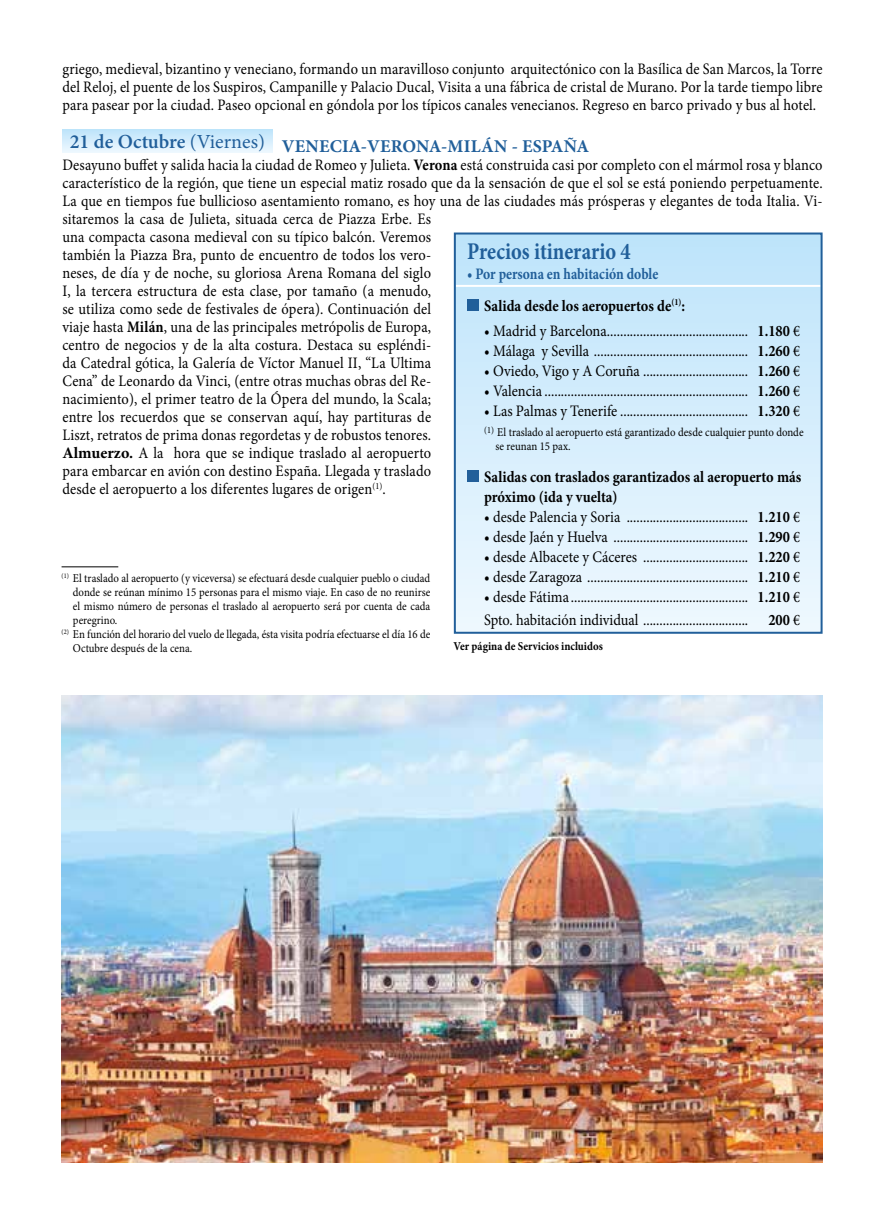
<style>
.page{position:relative;width:885px;height:1225px;background:#fff}
.page>*{position:absolute;margin:0;border:0;box-sizing:border-box;transform-origin:0 0}
.t1{font:700 24px "Minion Pro";color:#215f9a;scale:.85 1}
.t2{font:700 18px "Minion Pro";letter-spacing:.01em;color:#215f9a}
.t3{font:16px/18px "Minion Pro";letter-spacing:.01em;color:#000;scale:.9 1}
.t4{font:700 16px/20px "Minion Pro";color:#000;scale:.9 1}
.t5{font:700 16px/31.4px "Minion Pro";color:#215f9a;scale:.85 1}
.t6{font:12px/14px "Minion Pro";color:#000;scale:.9 1}
.t7{font:700 12px "Minion Pro";color:#000;scale:.9 1}
.s1{font-weight:700}
.s2{color:#000}
.s3{font-weight:400}
</style>
<div class="page">
<svg style="left:62px;top:129px;width:210px;height:23px;background:#d4edfc"></svg>
<img style="left:62px;top:695px;width:760px;height:467px">
<div style="left:455px;top:233px;width:366px;height:400px;background:linear-gradient(to bottom,#bee4fb,#eff8fe)"></div>
<hr style="left:456px;top:285px;width:364px;height:2px;background:#fff">
<div style="left:467px;top:299px;width:11px;height:11px;background:#215f9a"></div>
<div style="left:467px;top:470px;width:11px;height:11px;background:#215f9a"></div>
<div style="left:454px;top:232px;width:368px;height:402px;border:2px solid #215f9a"></div>
<hr style="left:62px;top:566px;width:56px;height:1px;background:#000">
<p class="t3" style="left:62px;top:60px;width:846px;text-align:justify">griego, medieval, bizantino y veneciano, formando un maravilloso conjunto arquitectónico con la Basílica de San Marcos, la Torre del Reloj, el puente de los Suspiros, Campanille y Palacio Ducal, Visita a una fábrica de cristal de Murano. Por la tarde tiempo libre para pasear por la ciudad. Paseo opcional en góndola por los típicos canales venecianos. Regreso en barco privado y bus al hotel.</p>
<p class="t2" style="left:70px;top:134px;width:521px"><sup>21</sup> <sup>de</sup> <sup>Octubre</sup> <sup>(Viernes)</sup> VENECIA-VERONA-MILÁN - ESPAÑA</p>
<p class="t3" style="left:62px;top:156px;width:846px">Desayuno buffet y salida hacia la ciudad de Romeo y Julieta. <span class="s1">Verona</span> está construida casi por completo con el mármol rosa y blanco característico de la región, que tiene un especial matiz rosado que da la sensación de que el sol se está poniendo perpetuamente.<br>La que en tiempos fue bullicioso asentamiento romano, es hoy una de las ciudades más prósperas y elegantes de toda Italia. Vi&shy;sitaremos la casa de Julieta, situada cerca de Piazza Erbe. Es<br>una compacta casona medieval con su típico balcón. Veremos<br>también la Piazza Bra, punto de encuentro de todos los vero-<br>neses, de día y de noche, su gloriosa Arena Romana del siglo<br>I, la tercera estructura de esta clase, por tamaño (a menudo,<br>se utiliza como sede de festivales de ópera). Continuación del<br>viaje hasta <span class="s1">Milán</span>, una de las principales metrópolis de Europa,<br>centro de negocios y de la alta costura. Destaca su espléndi-<br>da Catedral gótica, la Galería de Víctor Manuel II, “La Ultima<br>Cena” de Leonardo da Vinci, (entre otras muchas obras del Re-<br>nacimiento), el primer teatro de la Ópera del mundo, la Scala;<br>entre los recuerdos que se conservan aquí, hay partituras de<br>Liszt, retratos de prima donas regordetas y de robustos tenores.<br><span class="s1">Almuerzo.</span> A la hora que se indique traslado al aeropuerto<br>para embarcar en avión con destino España. Llegada y traslado<br>desde el aeropuerto a los diferentes lugares de origen<sup>(1)</sup>.</p>
<h1 class="t1" style="left:467px;top:235px;width:194px">Precios itinerario 4</h1>
<p class="t5" style="left:484px;top:258px;width:238px;text-indent:-17px">• Por persona en habitación doble<br><span class="s2">Salida desde los aeropuertos de</span><sup>(1)</sup><span class="s2">:</span></p>
<p class="t3" style="left:484px;top:322px;width:352px">• Madrid y Barcelona........................................... <span class="s1">1.180</span> €</p>
<p class="t3" style="left:484px;top:342px;width:352px">• Málaga y Sevilla ............................................... <span class="s1">1.260</span> €</p>
<p class="t3" style="left:484px;top:362px;width:352px">• Oviedo, Vigo y A Coruña ................................ <span class="s1">1.260</span> €</p>
<p class="t3" style="left:484px;top:382px;width:352px">• Valencia .............................................................. <span class="s1">1.260</span> €</p>
<p class="t3" style="left:484px;top:402px;width:352px">• Las Palmas y Tenerife ....................................... <span class="s1">1.320</span> €</p>
<p class="t6" style="left:495px;top:425px;width:344px;text-indent:-11px"><sup>(1)</sup> El traslado al aeropuerto está garantizado desde cualquier punto donde se reunan 15 pax.</p>
<p class="t4" style="left:484px;top:466px;width:354px">Salidas con traslados garantizados al aeropuerto más próximo (ida y vuelta)</p>
<p class="t3" style="left:484px;top:507px;width:352px">• desde Palencia y Soria ..................................... <span class="s1">1.210</span> €</p>
<p class="t3" style="left:484px;top:527px;width:352px">• desde Jaén y Huelva ......................................... <span class="s1">1.290</span> €</p>
<p class="t3" style="left:484px;top:547px;width:352px">• desde Albacete y Cáceres ................................ <span class="s1">1.220</span> €</p>
<p class="t3" style="left:484px;top:567px;width:352px">• desde Zaragoza ................................................. <span class="s1">1.210</span> €</p>
<p class="t3" style="left:484px;top:585px;width:352px;line-height:22.8px">• desde Fátima ...................................................... <span class="s1">1.210</span> €<br>Spto. habitación individual ................................</p>
<p class="t6" style="left:62px;top:571px;width:411px"><sup>(1)</sup> El traslado al aeropuerto (y viceversa) se efectuará desde cualquier pueblo o ciudad</p>
<p class="t6" style="left:73px;top:585px;width:398px">donde se reúnan mínimo 15 personas para el mismo viaje. En caso de no reunirse</p>
<p class="t6" style="left:73px;top:599px;width:398px">el mismo número de personas el traslado al aeropuerto será por cuenta de cada</p>
<p class="t6" style="left:73px;top:613px;width:51px">peregrino.</p>
<p class="t6" style="left:62px;top:627px;width:411px"><sup>(2)</sup> En función del horario del vuelo de llegada, ésta visita podría efectuarse el día 16 de</p>
<p class="t6" style="left:73px;top:641px;width:134px">Octubre después de la cena.</p>
<p class="t7" style="left:453px;top:637px;width:167px">Ver página de Servicios incluidos</p>
<p class="t4" style="left:768px;top:609px;width:37px">200 <span class="s3">€</span></p>
</div>
